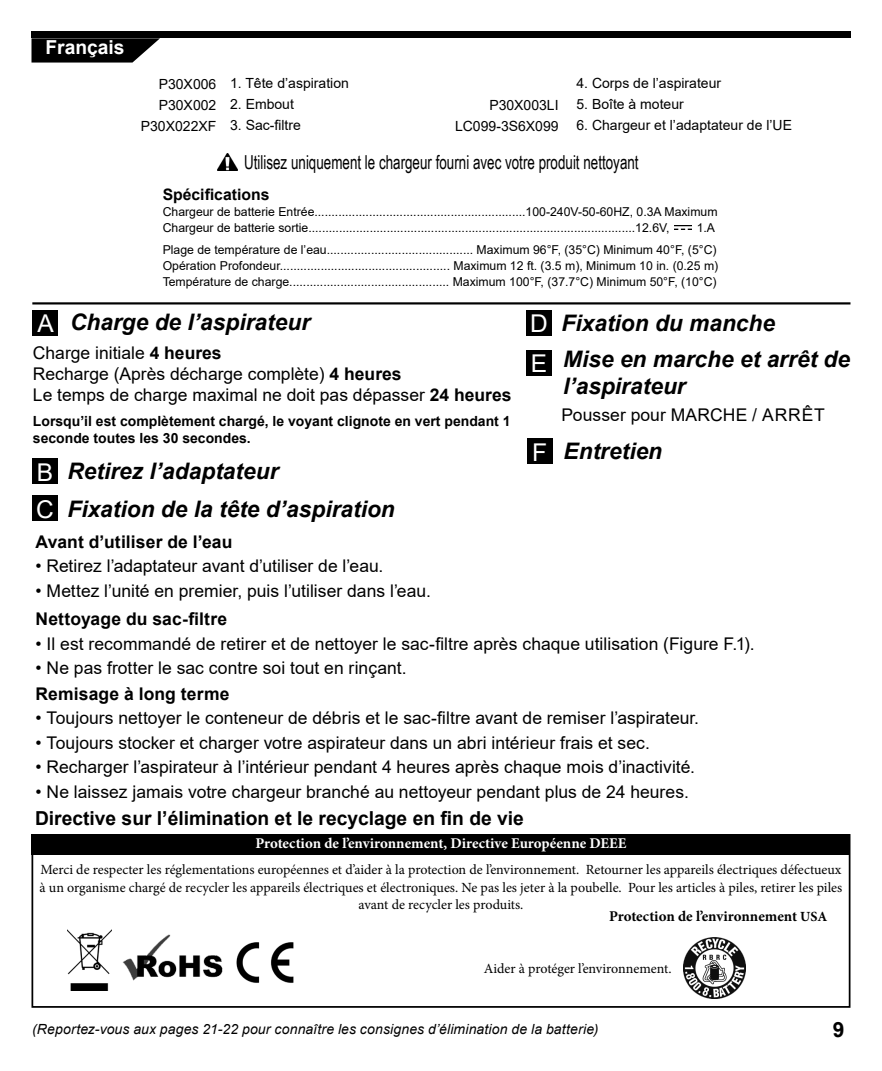
<style>
.page{position:relative;width:882px;height:1071px;background:#fff}
.page>*{position:absolute;margin:0;border:0;box-sizing:border-box;transform-origin:0 0}
.t1{font:24.5px "Arial";color:#fff}
.t2{font:italic 700 22.75px/27.3px "Arial";color:#000}
.t3{font:700 21px "Arial";color:#000}
.t4{font:19.25px "Arial Narrow";color:#000;scale:.85 1}
.t5{font:700 19.25px "Arial";color:#000}
.t6{font:700 19.25px "Arial";color:#fff}
.t7{font:17.5px "Arial";color:#000}
.t8{font:700 17.5px "Arial";letter-spacing:.01em;color:#000}
.t9{font:700 15.75px "Arial";color:#000}
.t10{font:700 14.88px "Minion Pro";color:#fff}
.t11{font:700 14.88px "Minion Pro";letter-spacing:-.005em;color:#000}
.t12{font:14px/17.5px "Minion Pro";color:#000;text-align:center}
.t13{font:14px "Arial";color:#000}
.t14{font:700 14px/16.8px "Arial";color:#000}
.t15{font:italic 14px "Arial";letter-spacing:.01em;color:#000}
.t16{font:12.25px "Arial";color:#000}
.s1{font-weight:700}
.s2{font-size:14px}
</style>
<div class="page">
<img style="left:684px;top:937px;width:61px;height:62px">
<img style="left:67px;top:930px;width:44px;height:60px">
<img style="left:236px;top:942px;width:58px;height:41px">
<img style="left:122px;top:934px;width:101px;height:47px">
<svg style="left:32px;top:38px;width:128px;height:25px;background:#222"></svg>
<div style="left:32px;top:32px;width:819px;height:6px;background:#000"></div>
<hr style="left:32px;top:302px;width:818px;height:3px;background:#000">
<div style="left:32px;top:310px;width:26px;height:25px;background:#000"></div>
<div style="left:32px;top:459px;width:26px;height:25px;background:#000"></div>
<div style="left:32px;top:495px;width:26px;height:26px;background:#000"></div>
<div style="left:526px;top:310px;width:26px;height:25px;background:#000"></div>
<div style="left:526px;top:350px;width:26px;height:26px;background:#000"></div>
<div style="left:527px;top:439px;width:25px;height:25px;background:#000"></div>
<img style="left:218px;top:153px;width:19px;height:17px">
<div style="left:32px;top:834px;width:818px;height:174px;border:2px solid #000"></div>
<div style="left:32px;top:834px;width:818px;height:20px;background:#000"></div>
<img style="left:675px;top:226px;width:17px;height:4px">
<p class="t6" style="left:45px;top:34px;width:81px">Français</p>
<p class="t13" style="left:159px;top:74px;width:59px">P30X006</p>
<p class="t13" style="left:159px;top:95px;width:59px">P30X002</p>
<p class="t13" style="left:141px;top:116px;width:77px">P30X022XF</p>
<p class="t13" style="left:230px;top:74px;width:120px">1. Tête d’aspiration</p>
<p class="t13" style="left:230px;top:95px;width:65px">2. Embout</p>
<p class="t13" style="left:230px;top:116px;width:72px">3. Sac-filtre</p>
<p class="t13" style="left:489px;top:95px;width:71px">P30X003LI</p>
<p class="t13" style="left:455px;top:116px;width:105px">LC099-3S6X099</p>
<p class="t13" style="left:576px;top:74px;width:146px">4. Corps de l’aspirateur</p>
<p class="t13" style="left:576px;top:95px;width:109px">5. Boîte à moteur</p>
<p class="t13" style="left:576px;top:116px;width:217px">6. Chargeur et l’adaptateur de l’UE</p>
<p class="t4" style="left:244px;top:148px;width:466px">Utilisez uniquement le chargeur fourni avec votre produit nettoyant</p>
<p class="t9" style="left:163px;top:183px;width:108px">Spécifications</p>
<p class="t16" style="left:163px;top:219px;width:508px">Chargeur de batterie sortie................................................................................................12.6V,</p>
<p class="t16" style="left:697px;top:219px;width:20px">1.A</p>
<p class="t16" style="left:163px;top:242px;width:556px">Plage de température de l’eau........................................... Maximum 96°F, (35°C) Minimum 40°F, (5°C)</p>
<p class="t16" style="left:163px;top:257px;width:557px">Opération Profondeur.................................................. Maximum 12 ft. (3.5 m), Minimum 10 in. (0.25 m)</p>
<p class="t16" style="left:163px;top:203px;width:556px">Chargeur de batterie Entrée..............................................................100-240V-50-60HZ, 0.3A Maximum</p>
<p class="t16" style="left:163px;top:273px;width:556px">Température de charge............................................... Maximum 100°F, (37.7°C) Minimum 50°F, (10°C)</p>
<p class="t1" style="left:38px;top:307px;width:18px">A</p>
<p class="t2" style="left:70px;top:309px;width:242px">Charge de l’aspirateur</p>
<p class="t7" style="left:33px;top:341px;width:190px">Charge initiale <span class="s1">4 heures</span></p>
<p class="t7" style="left:33px;top:362px;width:370px">Recharge (Après décharge complète) <span class="s1">4 heures</span></p>
<p class="t7" style="left:33px;top:383px;width:480px">Le temps de charge maximal ne doit pas dépasser <span class="s1">24 heures</span></p>
<p class="t14" style="left:33px;top:413px;width:479px">Lorsqu’il est complètement chargé, le voyant clignote en vert pendant 1 seconde toutes les 30 secondes.</p>
<p class="t1" style="left:37px;top:455px;width:18px">B</p>
<p class="t1" style="left:36px;top:492px;width:19px">C</p>
<p class="t2" style="left:67px;top:458px;width:213px">Retirez l’adaptateur</p>
<p class="t2" style="left:67px;top:496px;width:329px">Fixation de la tête d’aspiration</p>
<p class="t8" style="left:36px;top:529px;width:198px">Avant d’utiliser de l’eau</p>
<p class="t7" style="left:36px;top:554px;width:349px">• Retirez l’adaptateur avant d’utiliser de l’eau.</p>
<p class="t7" style="left:36px;top:579px;width:397px">• Mettez l’unité en premier, puis l’utiliser dans l’eau.</p>
<p class="t1" style="left:530px;top:307px;width:19px">D</p>
<p class="t1" style="left:531px;top:347px;width:18px">E</p>
<p class="t2" style="left:561px;top:310px;width:215px">Fixation du manche</p>
<p class="t2" style="left:563px;top:346px;width:289px">Mise en marche et arrêt de l’aspirateur</p>
<p class="t7" style="left:561px;top:403px;width:265px">Pousser pour MARCHE / ARRÊT</p>
<p class="t1" style="left:532px;top:435px;width:16px">F</p>
<p class="t2" style="left:564px;top:438px;width:100px">Entretien</p>
<p class="t8" style="left:36px;top:607px;width:193px">Nettoyage du sac-filtre</p>
<p class="t7" style="left:36px;top:632px;width:721px">• Il est recommandé de retirer et de nettoyer le sac-filtre après chaque utilisation (Figure F.1).</p>
<p class="t7" style="left:36px;top:656px;width:373px">• Ne pas frotter le sac contre soi tout en rinçant.</p>
<p class="t8" style="left:36px;top:681px;width:195px">Remisage à long terme</p>
<p class="t7" style="left:36px;top:706px;width:665px">• Toujours nettoyer le conteneur de débris et le sac-filtre avant de remiser l’aspirateur.</p>
<p class="t7" style="left:36px;top:731px;width:616px">• Toujours stocker et charger votre aspirateur dans un abri intérieur frais et sec.</p>
<p class="t7" style="left:36px;top:755px;width:661px">• Recharger l’aspirateur à l’intérieur pendant 4 heures après chaque mois d’inactivité.</p>
<p class="t7" style="left:36px;top:780px;width:655px">• Ne laissez jamais votre chargeur branché au nettoyeur pendant plus de 24 heures.</p>
<p class="t5" style="left:35px;top:805px;width:490px">Directive sur l’élimination et le recyclage en fin de vie</p>
<p class="t10" style="left:255px;top:833px;width:373px">Protection de l’environnement, Directive Européenne DEEE</p>
<p class="t12" style="left:40px;top:861px;width:804px">Merci de respecter les réglementations européennes et d’aider à la protection de l’environnement. Retourner les appareils électriques défectueux à un organisme chargé de recycler les appareils électriques et électroniques. Ne pas les jeter à la poubelle. Pour les articles à piles, retirer les piles avant de recycler les produits.</p>
<p class="t11" style="left:609px;top:906px;width:220px">Protection de l’environnement <span class="s2">USA</span></p>
<p class="t12" style="left:484px;top:960px;width:189px">Aider à protéger l’environnement.</p>
<p class="t15" style="left:32px;top:1020px;width:568px">(Reportez-vous aux pages 21-22 pour connaître les consignes d’élimination de la batterie)</p>
<p class="t3" style="left:833px;top:1015px;width:13px">9</p>
</div>
